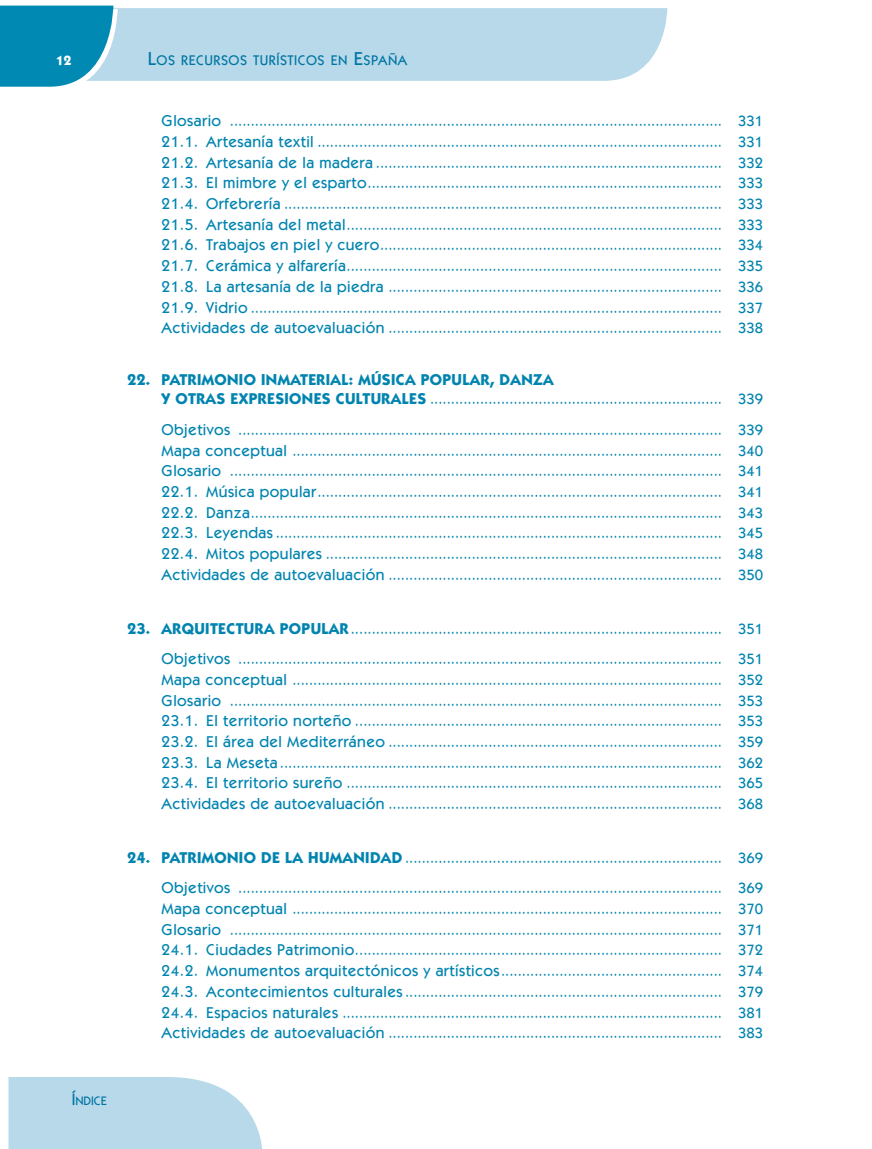
<style>
.page{position:relative;width:872px;height:1149px;background:#fff}
.page>*{position:absolute;margin:0;border:0;box-sizing:border-box;transform-origin:0 0}
.t1{font:700 15.75px "ITC Kabel Std";letter-spacing:.025em;color:#0084af}
.t2{font:500 15px/20.7px "ITC Kabel Std";color:#0084af;text-align:justify}
.t3{font:500 14.1px "ITC Kabel Std";letter-spacing:.035em;color:#0076a3}
.t4{font:700 13.5px "ITC Kabel Std";color:#fff}
.t5{font:500 12.3px "ITC Kabel Std";color:#0076a3}
.s1{font-size:16.5px}
.s2{font-size:18.75px}
.s3{font-size:15.75px}
.s4{font-weight:700;font-size:15.75px}
</style>
<div class="page">
<div style="left:118px;top:8px;width:549px;height:73px;background:#b8d9e9"></div>
<svg style="left:9px;top:1077px;width:253px;height:71px;background:#bddbea"></svg>
<svg style="left:0;top:6px;width:118px;height:81px;background:#2098bc"></svg>
<p class="t4" style="left:56px;top:55px;width:17px">12</p>
<p class="t5" style="left:72px;top:1096px;width:37px"><span class="s1">Í</span>NDICE</p>
<p class="t3" style="left:148px;top:56px;width:261px"><span class="s2">L</span>OS RECURSOS TURÍSTICOS EN <span class="s2">E</span>SPAÑA</p>
<p class="t2" style="left:162px;top:112px;width:603px"><span class="s3">Glosario</span> ...................................................................................................................... 331<br><span class="s3">21.1. Artesanía textil</span> ................................................................................................. 331<br><span class="s3">21.2. Artesanía de la madera</span> ................................................................................... 332<br><span class="s3">21.3. El mimbre y el esparto</span>..................................................................................... 333<br><span class="s3">21.4. Orfebrería</span> ......................................................................................................... 333<br><span class="s3">21.5. Artesanía del metal</span>.......................................................................................... 333<br><span class="s3">21.6. Trabajos en piel y cuero</span>.................................................................................. 334<br><span class="s3">21.7. Cerámica y alfarería</span>.......................................................................................... 335<br><span class="s3">21.8. La artesanía de la piedra</span> ................................................................................ 336<br><span class="s3">21.9. Vidrio</span> ................................................................................................................. 337<br><span class="s3">Actividades de autoevaluación</span> ................................................................................ 338</p>
<p class="t1" style="left:128px;top:374px;width:427px">22. PATRIMONIO INMATERIAL: MÚSICA POPULAR, DANZA</p>
<p class="t2" style="left:162px;top:385px;width:603px;line-height:30.5px"><span class="s4">Y OTRAS EXPRESIONES CULTURALES</span> ...................................................................... 339<br><span class="s3">Objetivos</span> .................................................................................................................... 339</p>
<p class="t2" style="left:162px;top:441px;width:603px"><span class="s3">Mapa conceptual</span> ....................................................................................................... 340<br><span class="s3">Glosario</span> ...................................................................................................................... 341<br><span class="s3">22.1. Música popular</span>................................................................................................. 341<br><span class="s3">22.2. Danza</span>................................................................................................................. 343<br><span class="s3">22.3. Leyendas</span> ........................................................................................................... 345<br><span class="s3">22.4. Mitos populares</span> ............................................................................................... 348<br><span class="s3">Actividades de autoevaluación</span> ................................................................................ 350</p>
<p class="t2" style="left:128px;top:614px;width:637px;line-height:30.5px;text-align:right"><span class="s4">23. ARQUITECTURA POPULAR</span>......................................................................................... 351<br><span class="s3">Objetivos</span> .................................................................................................................... 351</p>
<p class="t2" style="left:162px;top:670px;width:603px"><span class="s3">Mapa conceptual</span> ....................................................................................................... 352<br><span class="s3">Glosario</span> ...................................................................................................................... 353<br><span class="s3">23.1. El territorio norteño</span> ........................................................................................ 353<br><span class="s3">23.2. El área del Mediterráneo</span> ................................................................................ 359<br><span class="s3">23.3. La Meseta</span> .......................................................................................................... 362<br><span class="s3">23.4. El territorio sureño</span> .......................................................................................... 365<br><span class="s3">Actividades de autoevaluación</span> ................................................................................ 368</p>
<p class="t2" style="left:128px;top:843px;width:637px;line-height:30.5px;text-align:right"><span class="s4">24. PATRIMONIO DE LA HUMANIDAD</span> ............................................................................ 369<br><span class="s3">Objetivos</span> .................................................................................................................... 369</p>
<p class="t2" style="left:162px;top:899px;width:603px"><span class="s3">Mapa conceptual</span> ....................................................................................................... 370<br><span class="s3">Glosario</span> ...................................................................................................................... 371<br><span class="s3">24.1. Ciudades Patrimonio</span>........................................................................................ 372<br><span class="s3">24.2. Monumentos arquitectónicos y artísticos</span>..................................................... 374<br><span class="s3">24.3. Acontecimientos culturales</span> ............................................................................ 379<br><span class="s3">24.4. Espacios naturales</span> ........................................................................................... 381<br><span class="s3">Actividades de autoevaluación</span> ................................................................................ 383</p>
</div>
